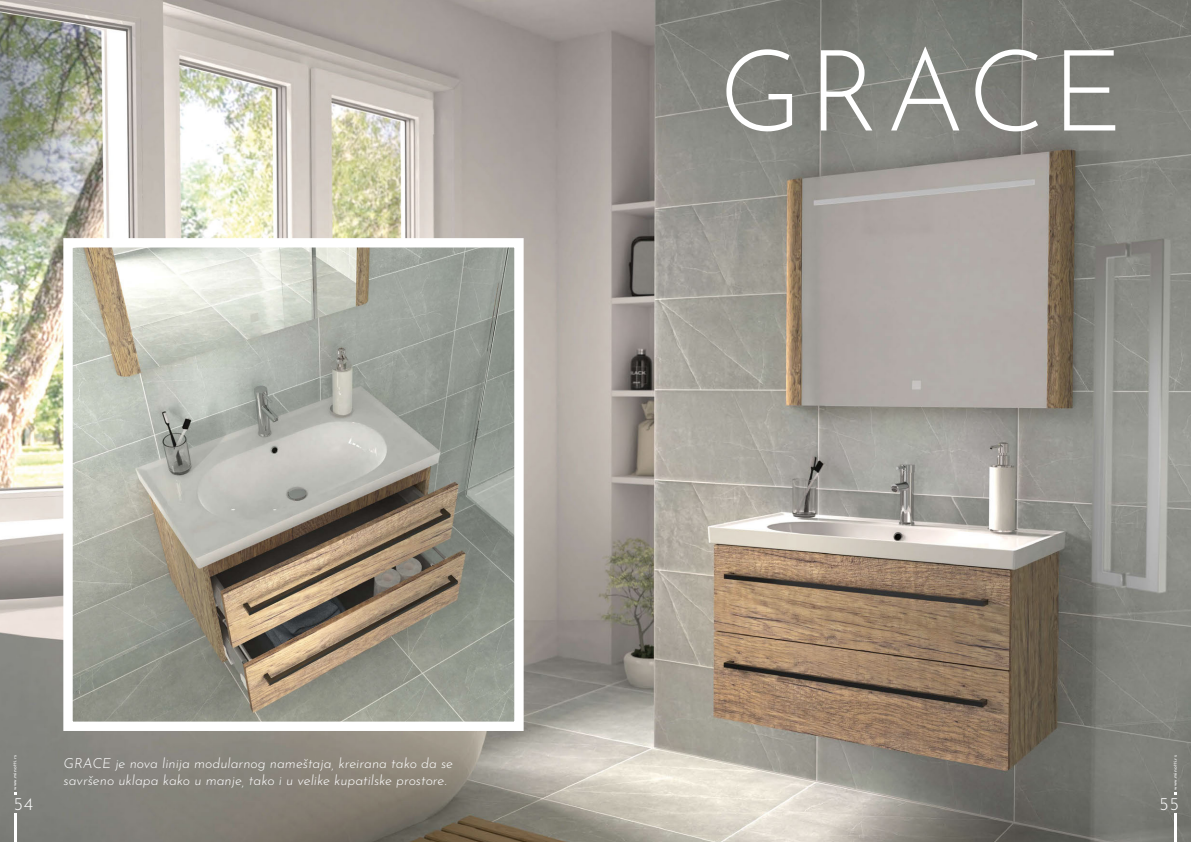
<style>
.page{position:relative;width:1191px;height:842px;background:#fff}
.page>*{position:absolute;margin:0;border:0;box-sizing:border-box;transform-origin:0 0}
.t1{font:300 113px "Josefin Sans";letter-spacing:.05em;color:#fff}
.t2{font:300 18px "Josefin Sans";color:#fff}
.Opisi_Levo_BELI{font:italic 300 14px/16.8px "Josefin Sans";color:#fff}
.t3{font:5px "Josefin Sans";letter-spacing:.05em;color:#fff}
</style>
<div class="page">
<img style="left:0;top:0;width:1191px;height:842px">
<hr style="left:14px;top:814px;width:3px;height:28px;background:#fff">
<hr style="left:1174px;top:814px;width:3px;height:28px;background:#fff">
<img style="left:73px;top:248px;width:440px;height:473px">
<div style="left:63px;top:238px;width:460px;height:493px;border:9px solid #fff"></div>
<p class="t3" style="left:11px;top:790px;width:36px;rotate:-90deg">www.minotti.rs</p>
<p class="t2" style="left:13px;top:791px;width:21px">54</p>
<p class="Opisi_Levo_BELI" style="left:64px;top:753px;width:391px">GRACE je nova linija modularnog nameštaja, kreirana tako da se savršeno uklapa kako u manje, tako i u velike kupatilske prostore.</p>
<p class="t1" style="left:718px;top:7px;width:406px">GRACE</p>
<p class="t3" style="left:1171px;top:790px;width:36px;rotate:-90deg">www.minotti.rs</p>
<p class="t2" style="left:1159px;top:791px;width:21px">55</p>
</div>
